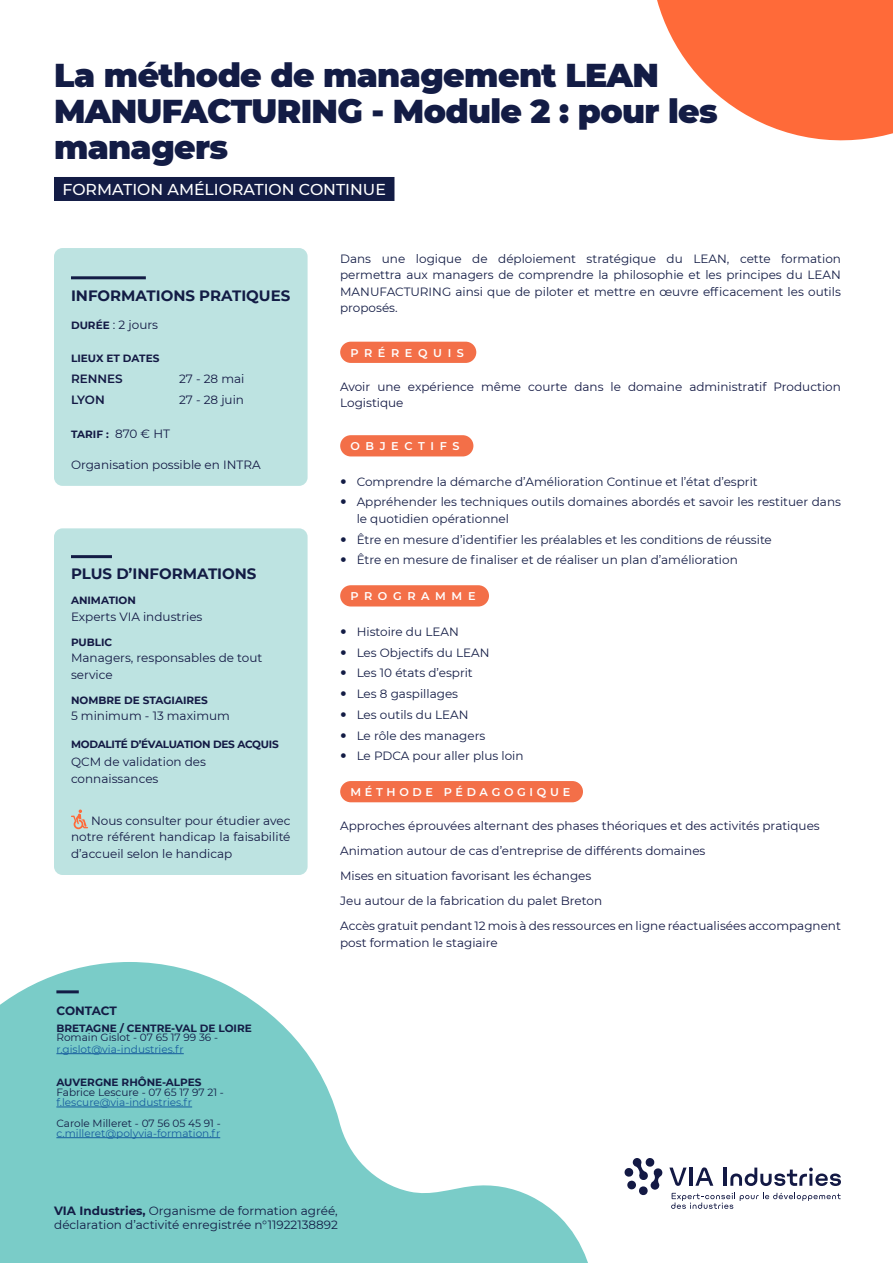
<style>
.page{position:relative;width:893px;height:1263px;background:#fff}
.page>*{position:absolute;margin:0;border:0;box-sizing:border-box;transform-origin:0 0}
.t1{font:900 33px/36px "Montserrat";letter-spacing:-.02em;color:#131c45}
.t2{font:500 15.75px "Montserrat";color:#fff}
.t3{font:700 15px "Montserrat";color:#131c45}
.Texte_à_puces{font:12px/16.5px "Montserrat";color:#131c45}
.intro_et_contenus{font:12px/16.5px "Montserrat";color:#131944}
.t4{font:600 12px "Montserrat";color:#131944}
.t5{font:700 12px "Montserrat";letter-spacing:-.01em;color:#131c45}
.t6{font:600 11.25px "Montserrat";letter-spacing:.495em;color:#fff}
.t7{font:600 11.25px "Montserrat";letter-spacing:.33em;color:#fff}
.t8{font:10.5px "Montserrat";color:#175d9e}
.intro_et_contenus-2{font:700 10.5px "Montserrat";letter-spacing:-.005em;color:#131944}
.t9{font:10.5px "Montserrat";color:#131c45}
.t10{font:700 10.5px "Montserrat";color:#131c45}
.intro_et_contenus-3{font:700 10.5px "Montserrat";letter-spacing:-.025em;color:#131944}
.t11{font:10.5px "Montserrat";color:#131944}
.s1{font-weight:700;font-size:10.5px}
.s2{font-weight:400;font-size:12px}
.s3{font-weight:700}
</style>
<div class="page">
<svg style="left:657px;top:0;width:236px;height:141px"></svg>
<div style="left:54px;top:177px;width:340px;height:24px;background:#131c45"></div>
<svg style="left:671px;top:1193px;width:170px;height:16px"></svg>
<svg style="left:624px;top:1158px;width:39px;height:37px"></svg>
<svg style="left:669px;top:1167px;width:18px;height:19px"></svg>
<hr style="left:689px;top:1167px;width:3px;height:19px;background:#131944">
<svg style="left:695px;top:1167px;width:18px;height:19px"></svg>
<hr style="left:723px;top:1167px;width:3px;height:19px;background:#131944">
<svg style="left:730px;top:1167px;width:111px;height:19px"></svg>
<div style="left:340px;top:342px;width:136px;height:21px;background:#f36f48;border-radius:11px"></div>
<div style="left:340px;top:435px;width:133px;height:21px;background:#f36f48;border-radius:11px"></div>
<div style="left:340px;top:585px;width:149px;height:21px;background:#f36f48;border-radius:11px"></div>
<div style="left:340px;top:781px;width:243px;height:21px;background:#f36f48;border-radius:11px"></div>
<div style="left:54px;top:528px;width:254px;height:347px;background:#bde3e1;border-radius:9px"></div>
<hr style="left:71px;top:555px;width:41px;height:3px;background:#131c45">
<svg style="left:71px;top:809px;width:17px;height:20px"></svg>
<div style="left:54px;top:248px;width:254px;height:238px;background:#bde3e1;border-radius:9px"></div>
<hr style="left:71px;top:276px;width:75px;height:3px;background:#131c45">
<svg style="left:0;top:962px;width:588px;height:301px;fill:#7accc8"></svg>
<hr style="left:56px;top:990px;width:23px;height:3px;background:#131c45">
<hr style="left:56px;top:1053px;width:128px;height:1px;background:#175d9e">
<hr style="left:56px;top:1107px;width:136px;height:1px;background:#175d9e">
<hr style="left:56px;top:1137px;width:164px;height:1px;background:#175d9e">
<p class="t1" style="left:54px;top:55px;width:665px">La méthode de management LEAN<br>MANUFACTURING - Module 2 : pour les managers</p>
<p class="t2" style="left:63px;top:178px;width:325px">FORMATION AMÉLIORATION CONTINUE</p>
<p class="t3" style="left:71px;top:284px;width:221px">INFORMATIONS PRATIQUES</p>
<p class="intro_et_contenus" style="left:71px;top:316px;width:89px"><span class="s1">DURÉE</span> : 2 jours</p>
<p class="intro_et_contenus-2" style="left:71px;top:351px;width:90px">LIEUX ET DATES</p>
<p class="t4" style="left:71px;top:371px;width:53px">RENNES</p>
<p class="intro_et_contenus" style="left:179px;top:370px;width:67px">27 - 28 mai</p>
<p class="t4" style="left:71px;top:392px;width:35px">LYON</p>
<p class="intro_et_contenus" style="left:179px;top:391px;width:67px">27 - 28 juin</p>
<p class="intro_et_contenus-2" style="left:71px;top:427px;width:100px">TARIF : <span class="s2">870 € HT</span></p>
<p class="intro_et_contenus" style="left:71px;top:456px;width:191px">Organisation possible en INTRA</p>
<p class="t3" style="left:71px;top:563px;width:187px">PLUS D’INFORMATIONS</p>
<p class="intro_et_contenus-2" style="left:71px;top:593px;width:66px">ANIMATION</p>
<p class="intro_et_contenus" style="left:71px;top:608px;width:133px">Experts VIA industries</p>
<p class="intro_et_contenus-2" style="left:71px;top:635px;width:43px">PUBLIC</p>
<p class="intro_et_contenus" style="left:71px;top:649px;width:193px">Managers, responsables de tout service</p>
<p class="intro_et_contenus-2" style="left:71px;top:693px;width:138px">NOMBRE DE STAGIAIRES</p>
<p class="intro_et_contenus" style="left:71px;top:707px;width:160px">5 minimum - 13 maximum</p>
<p class="intro_et_contenus-3" style="left:71px;top:737px;width:209px">MODALITÉ D’ÉVALUATION DES ACQUIS</p>
<p class="intro_et_contenus" style="left:71px;top:753px;width:137px">QCM de validation des connaissances</p>
<p class="intro_et_contenus" style="left:71px;top:812px;width:221px;text-align:justify;text-indent:20px">Nous consulter pour étudier avec notre référent handicap la faisabilité d’accueil selon le handicap</p>
<p class="t5" style="left:56px;top:1002px;width:62px">CONTACT</p>
<p class="t10" style="left:56px;top:1021px;width:197px">BRETAGNE / CENTRE-VAL DE LOIRE</p>
<p class="t11" style="left:56px;top:1030px;width:163px">Romain Gislot - 07 65 17 99 36 -</p>
<p class="t8" style="left:56px;top:1042px;width:129px">r.gislot@via-industries.fr</p>
<p class="t10" style="left:56px;top:1074px;width:147px">AUVERGNE RHÔNE-ALPES</p>
<p class="t9" style="left:56px;top:1085px;width:169px">Fabrice Lescure - 07 65 17 97 21 -</p>
<p class="t8" style="left:56px;top:1095px;width:137px">f.lescure@via-industries.fr</p>
<p class="t9" style="left:56px;top:1116px;width:166px">Carole Milleret - 07 56 05 45 91 -</p>
<p class="t8" style="left:56px;top:1126px;width:165px">c.milleret@polyvia-formation.fr</p>
<p class="Texte_à_puces" style="left:340px;top:250px;width:502px;text-align:justify">Dans une logique de déploiement stratégique du LEAN, cette formation permettra aux managers de comprendre la philosophie et les principes du LEAN MANUFACTURING ainsi que de piloter et mettre en œuvre efficacement les outils proposés.</p>
<p class="t6" style="left:350px;top:345px;width:115px">PRÉREQUIS</p>
<p class="intro_et_contenus" style="left:340px;top:378px;width:502px">Avoir une expérience même courte dans le domaine administratif Production<br>Logistique</p>
<p class="t6" style="left:350px;top:438px;width:111px">OBJECTIFS</p>
<p class="Texte_à_puces" style="left:357px;top:473px;width:403px">Comprendre la démarche d’Amélioration Continue et l’état d’esprit</p>
<p class="Texte_à_puces" style="left:357px;top:493px;width:486px">Appréhender les techniques outils domaines abordés et savoir les restituer dans le quotidien opérationnel</p>
<p class="Texte_à_puces" style="left:357px;top:531px;width:417px">Être en mesure d’identifier les préalables et les conditions de réussite</p>
<p class="Texte_à_puces" style="left:357px;top:551px;width:383px">Être en mesure de finaliser et de réaliser un plan d’amélioration</p>
<p class="t6" style="left:350px;top:588px;width:127px">PROGRAMME</p>
<p class="Texte_à_puces" style="left:357px;top:623px;width:104px">Histoire du LEAN</p>
<p class="Texte_à_puces" style="left:357px;top:644px;width:134px">Les Objectifs du LEAN</p>
<p class="Texte_à_puces" style="left:357px;top:664px;width:118px">Les 10 états d’esprit</p>
<p class="Texte_à_puces" style="left:357px;top:685px;width:103px">Les 8 gaspillages</p>
<p class="Texte_à_puces" style="left:357px;top:706px;width:113px">Les outils du LEAN</p>
<p class="Texte_à_puces" style="left:357px;top:727px;width:130px">Le rôle des managers</p>
<p class="Texte_à_puces" style="left:357px;top:747px;width:168px">Le PDCA pour aller plus loin</p>
<p class="t7" style="left:350px;top:784px;width:221px">MÉTHODE PÉDAGOGIQUE</p>
<p class="intro_et_contenus" style="left:340px;top:817px;width:481px">Approches éprouvées alternant des phases théoriques et des activités pratiques</p>
<p class="intro_et_contenus" style="left:340px;top:842px;width:367px">Animation autour de cas d’entreprise de différents domaines</p>
<p class="intro_et_contenus" style="left:340px;top:867px;width:253px">Mises en situation favorisant les échanges</p>
<p class="intro_et_contenus" style="left:340px;top:892px;width:263px">Jeu autour de la fabrication du palet Breton</p>
<p class="intro_et_contenus" style="left:340px;top:917px;width:502px">Accès gratuit pendant 12 mois à des ressources en ligne réactualisées accompagnent post formation le stagiaire</p>
<p class="Texte_à_puces" style="left:54px;top:1203px;width:285px;line-height:14.4px"><span class="s3">VIA Industries,</span> Organisme de formation agréé, déclaration d’activité enregistrée n°11922138892</p>
</div>
